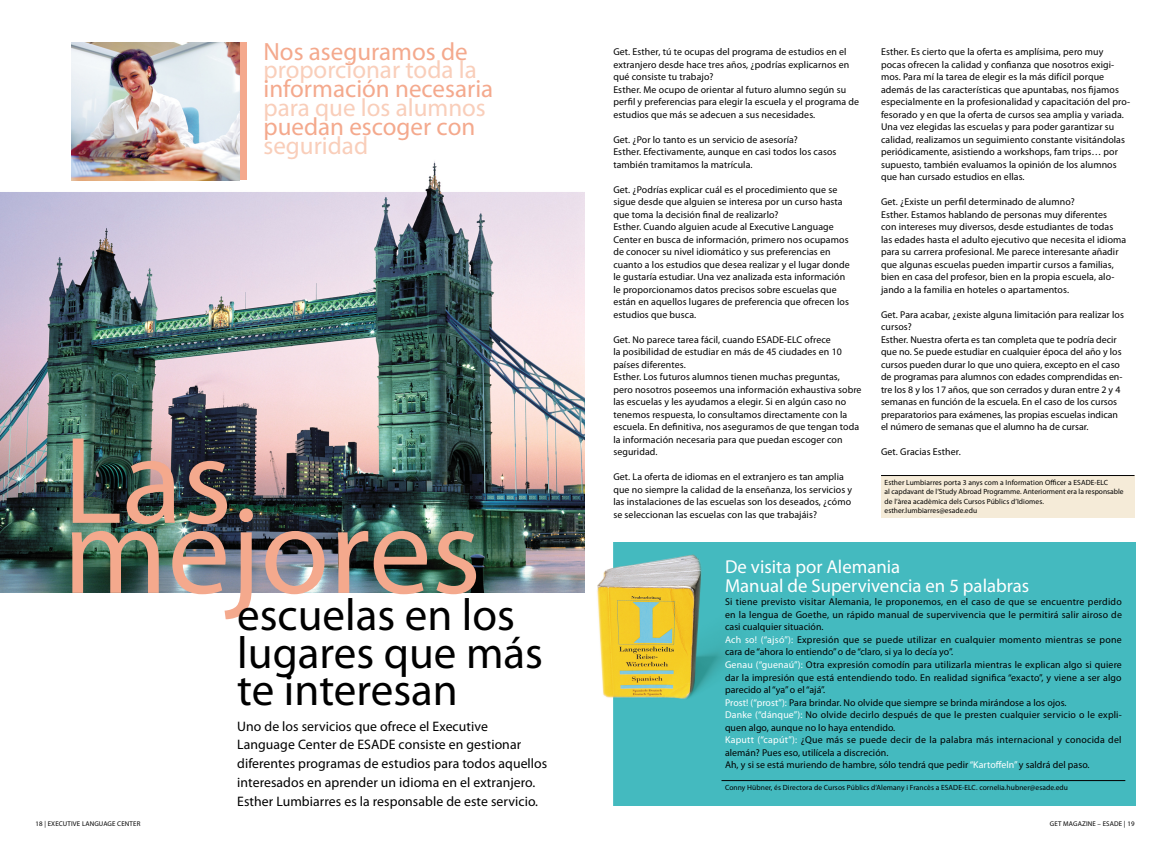
<style>
.page{position:relative;width:1170px;height:851px;background:#fff}
.page>*{position:absolute;margin:0;border:0;box-sizing:border-box;transform-origin:0 0}
.t1{font:125px "Myriad Pro";color:#f4a98d}
.t2{font:45px/37.5px "Myriad Pro";color:#000}
.t3{font:25px "Myriad Pro";color:#f4a98d}
.t4{font:25px "Myriad Pro";color:#f9ceba}
.t5{font:18.75px/18.8px "Myriad Pro";color:#fff}
.t6{font:13.75px/18.8px "Myriad Pro";letter-spacing:.005em;color:#000}
.t7{font:9.88px/12.5px "Myriad Pro";letter-spacing:.01em;color:#000}
.t8{font:7.5px/9.4px "Myriad Pro";letter-spacing:.01em;color:#000}
.t9{font:6.88px "Myriad Pro";letter-spacing:.02em;color:#000}
.s1{color:#fff}
</style>
<div class="page">
<img style="left:0;top:161px;width:585px;height:432px">
<div style="left:238px;top:43px;width:9px;height:137px;background:#f4a98d"></div>
<img style="left:597px;top:543px;width:537px;height:262px">
<div style="left:881px;top:475px;width:253px;height:43px;background:#f5ebd8"></div>
<hr style="left:881px;top:475px;width:253px;height:1px;background:#000">
<img style="left:71px;top:43px;width:168px;height:137px">
<hr style="left:721px;top:780px;width:404px;height:1px;background:#000">
<h3 class="t3" style="left:263px;top:36px;width:206px">Nos aseguramos de</h3>
<h3 class="t4" style="left:263px;top:55px;width:215px">proporcionar toda la</h3>
<h3 class="t3" style="left:263px;top:73px;width:231px">información necesaria</h3>
<h3 class="t4" style="left:263px;top:92px;width:224px">para que los alumnos</h3>
<h3 class="t3" style="left:263px;top:111px;width:213px">puedan escoger con</h3>
<h3 class="t4" style="left:263px;top:130px;width:106px">seguridad</h3>
<h1 class="t1" style="left:63px;top:403px;width:170px">Las</h1>
<h1 class="t1" style="left:63px;top:473px;width:419px">mejores</h1>
<h2 class="t2" style="left:237px;top:595px;width:307px">escuelas en los lugares que más te interesan</h2>
<p class="t6" style="left:237px;top:716px;width:311px">Uno de los servicios que ofrece el Executive Language Center de ESADE consiste en gestionar diferentes programas de estudios para todos aquellos interesados en aprender un idioma en el extranjero.<br>Esther Lumbiarres es la responsable de este servicio.</p>
<p class="t7" style="left:613px;top:45px;width:247px">Get. Esther, tú te ocupas del programa de estudios en el extranjero desde hace tres años, ¿podrías explicarnos en qué consiste tu trabajo?<br>Esther. Me ocupo de orientar al futuro alumno según su perfil y preferencias para elegir la escuela y el programa de estudios que más se adecuen a sus necesidades.</p>
<p class="t7" style="left:613px;top:133px;width:224px">Get. ¿Por lo tanto es un servicio de asesoría?<br>Esther. Efectivamente, aunque en casi todos los casos también tramitamos la matrícula.</p>
<p class="t7" style="left:613px;top:183px;width:238px">Get. ¿Podrías explicar cuál es el procedimiento que se sigue desde que alguien se interesa por un curso hasta que toma la decisión final de realizarlo?<br>Esther. Cuando alguien acude al Executive Language Center en busca de información, primero nos ocupamos de conocer su nivel idiomático y sus preferencias en cuanto a los estudios que desea realizar y el lugar donde le gustaría estudiar. Una vez analizada esta información le proporcionamos datos precisos sobre escuelas que están en aquellos lugares de preferencia que ofrecen los estudios que busca.</p>
<p class="t7" style="left:613px;top:333px;width:250px">Get. No parece tarea fácil, cuando ESADE-ELC ofrece<br>la posibilidad de estudiar en más de 45 ciudades en 10 países diferentes.<br>Esther. Los futuros alumnos tienen muchas preguntas, pero nosotros poseemos una información exhaustiva sobre las escuelas y les ayudamos a elegir. Si en algún caso no tenemos respuesta, lo consultamos directamente con la escuela. En definitiva, nos aseguramos de que tengan toda la información necesaria para que puedan escoger con seguridad.</p>
<p class="t7" style="left:613px;top:470px;width:240px">Get. La oferta de idiomas en el extranjero es tan amplia que no siempre la calidad de la enseñanza, los servicios y las instalaciones de las escuelas son los deseados, ¿cómo se seleccionan las escuelas con las que trabajáis?</p>
<p class="t7" style="left:881px;top:45px;width:251px">Esther. Es cierto que la oferta es amplísima, pero muy pocas ofrecen la calidad y confianza que nosotros exigi&shy;mos. Para mí la tarea de elegir es la más difícil porque además de las características que apuntabas, nos fijamos especialmente en la profesionalidad y capacitación del pro&shy;fesorado y en que la oferta de cursos sea amplia y variada.<br>Una vez elegidas las escuelas y para poder garantizar su calidad, realizamos un seguimiento constante visitándolas periódicamente, asistiendo a workshops, fam trips… por supuesto, también evaluamos la opinión de los alumnos que han cursado estudios en ellas.</p>
<p class="t7" style="left:881px;top:195px;width:247px">Get. ¿Existe un perfil determinado de alumno?<br>Esther. Estamos hablando de personas muy diferentes<br>con intereses muy diversos, desde estudiantes de todas las edades hasta el adulto ejecutivo que necesita el idioma para su carrera profesional. Me parece interesante añadir que algunas escuelas pueden impartir cursos a familias, bien en casa del profesor, bien en la propia escuela, alo&shy;jando a la familia en hoteles o apartamentos.</p>
<p class="t7" style="left:881px;top:308px;width:244px">Get. Para acabar, ¿existe alguna limitación para realizar los cursos?<br>Esther. Nuestra oferta es tan completa que te podría decir que no. Se puede estudiar en cualquier época del año y los cursos pueden durar lo que uno quiera, excepto en el caso de programas para alumnos con edades comprendidas en&shy;tre los 8 y los 17 años, que son cerrados y duran entre 2 y 4 semanas en función de la escuela. En el caso de los cursos preparatorios para exámenes, las propias escuelas indican el número de semanas que el alumno ha de cursar.</p>
<p class="t7" style="left:881px;top:445px;width:81px">Get. Gracias Esther.</p>
<p class="t8" style="left:884px;top:477px;width:240px">Esther Lumbiarres porta 3 anys com a Information Officer a ESADE-ELC<br>al capdavant de l’Study Abroad Programme. Anteriorment era la responsable de l’àrea acadèmica dels Cursos Públics d’Idiomes. esther.lumbiarres@esade.edu</p>
<h3 class="t5" style="left:725px;top:557px;width:306px">De visita por Alemania<br>Manual de Supervivencia en 5 palabras</h3>
<p class="t7" style="left:725px;top:595px;width:398px">Si tiene previsto visitar Alemania, le proponemos, en el caso de que se encuentre perdido en la lengua de Goethe, un rápido manual de supervivencia que le permitirá salir airoso de casi cualquier situación.<br><span class="s1">Ach so! (“ajsó”):</span> Expresión que se puede utilizar en cualquier momento mientras se pone cara de “ahora lo entiendo” o de “claro, si ya lo decía yo”.<br><span class="s1">Genau (“guenaú”):</span> Otra expresión comodín para utilizarla mientras le explican algo si quiere dar la impresión que está entendiendo todo. En realidad significa “exacto”, y viene a ser algo parecido al “ya” o el “ajá”.<br><span class="s1">Prost! (“prost”):</span> Para brindar. No olvide que siempre se brinda mirándose a los ojos.<br><span class="s1">Danke (“dánque”):</span> No olvide decirlo después de que le presten cualquier servicio o le expli&shy;quen algo, aunque no lo haya entendido.<br><span class="s1">Kaputt (“capút”):</span> ¿Que más se puede decir de la palabra más internacional y conocida del alemán? Pues eso, utilícela a discreción.<br>Ah, y si se está muriendo de hambre, sólo tendrá que pedir <span class="s1">“Kartoffeln”</span> y saldrá del paso.</p>
<p class="t8" style="left:725px;top:782px;width:344px">Conny Hübner, és Directora de Cursos Públics d’Alemany i Francès a ESADE-ELC. cornelia.hubner@esade.edu</p>
<p class="t9" style="left:35px;top:819px;width:106px">18 | EXECUTIVE LANGUAGE CENTER</p>
<p class="t9" style="left:1049px;top:819px;width:86px">GET MAGAZINE – ESADE | 19</p>
</div>
